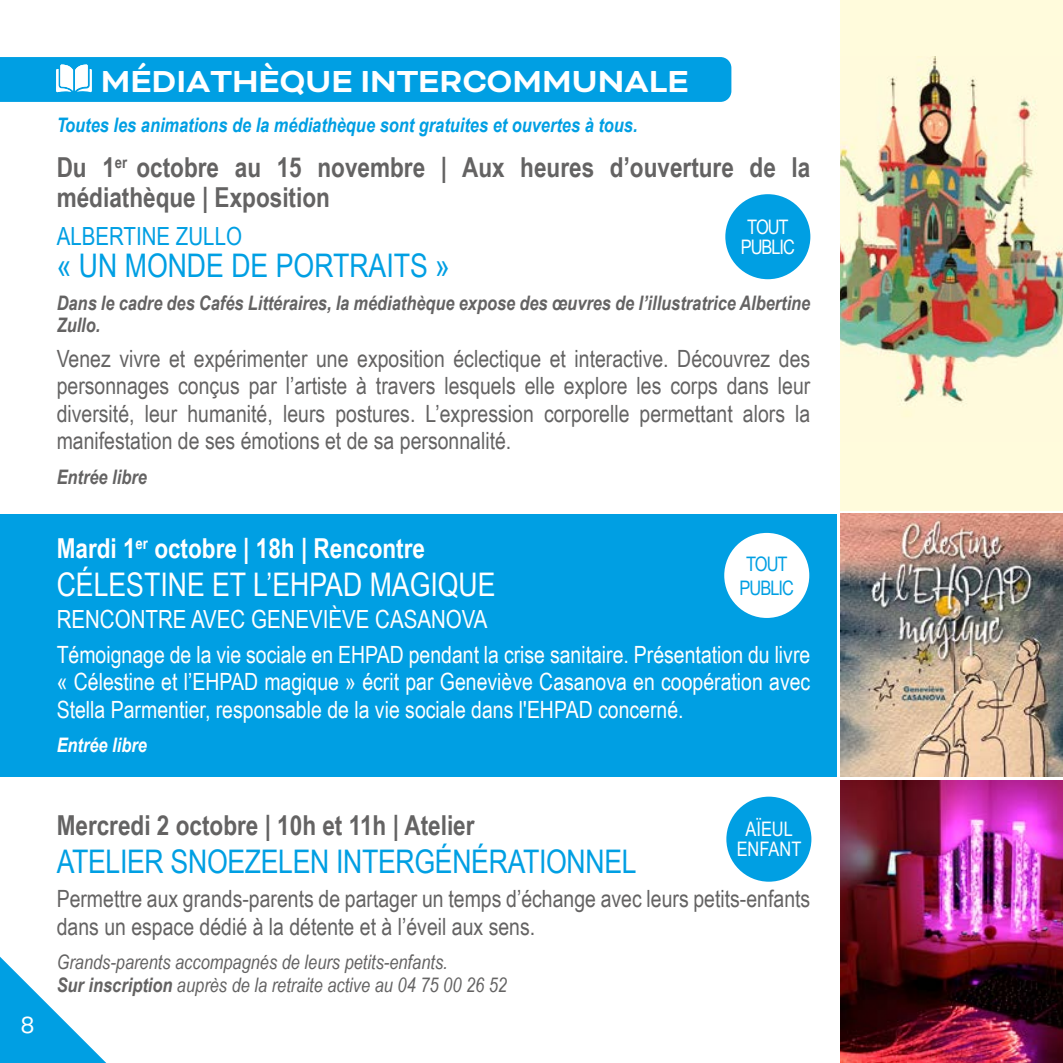
<style>
.page{position:relative;width:1063px;height:1063px;background:#fff}
.page>*{position:absolute;margin:0;border:0;box-sizing:border-box;transform-origin:0 0}
.t1{font:700 35px "Bicyclette";color:#fff}
.t2{font:32.5px "Arial Narrow";letter-spacing:-.01em;color:#009fe3}
.t3{font:32.5px "Arial Narrow";color:#fff}
.t4{font:700 27.5px/30px "Arial Narrow";color:#646363}
.t5{font:700 27.5px "Arial Narrow";color:#fff}
.t6{font:25px "Arial Narrow";color:#fff}
.t7{font:25px "Arial Narrow";color:#009fe3}
.t8{font:23.75px/27.5px "Arial Narrow";color:#646363;text-align:justify}
.t9{font:23.75px/27.5px "Arial Narrow";color:#fff;text-align:justify}
.t10{font:22.5px "Poppins";color:#fff}
.t11{font:italic 700 20px/22.5px "Arial Narrow";color:#646363}
.t12{font:italic 20px/22.5px "Arial Narrow";color:#646363}
.t13{font:italic 700 20px "Arial Narrow";color:#009fe3}
.t14{font:italic 700 20px "Arial Narrow";color:#fff}
.t15{font:20px/20px "Arial Narrow";color:#fff;text-align:center}
.t16{font:20px/20px "Arial Narrow";letter-spacing:-.045em;color:#fff;text-align:center}
.t17{font:20px/24px "Arial Narrow";letter-spacing:-.05em;color:#009fe3;text-align:center}
.s1{font-weight:700}
</style>
<div class="page">
<svg style="left:0;top:57px;width:731px;height:45px;background:#06a1e3"></svg>
<svg style="left:0;top:957px;width:106px;height:106px"></svg>
<div style="left:725px;top:194px;width:85px;height:85px;background:#009fe3;border-radius:50%"></div>
<div style="left:0;top:514px;width:836px;height:263px;background:#009fe3"></div>
<div style="left:724px;top:533px;width:85px;height:85px;background:#fff;border-radius:50%"></div>
<div style="left:726px;top:797px;width:85px;height:85px;background:#009fe3;border-radius:50%"></div>
<hr style="left:1062px;top:607px;width:1px;height:456px;background:#009fe3">
<div style="left:840px;top:0;width:223px;height:510px;background:#fffbdc"></div>
<img style="left:840px;top:57px;width:223px;height:346px">
<img style="left:840px;top:514px;width:223px;height:263px">
<img style="left:840px;top:780px;width:223px;height:283px">
<h1 class="t1" style="left:101px;top:61px;width:590px">MÉDIATHÈQUE INTERCOMMUNALE</h1>
<p class="t13" style="left:57px;top:110px;width:582px">Toutes les animations de la médiathèque sont gratuites et ouvertes à tous.</p>
<p class="t4" style="left:57px;top:151px;width:755px">Du 1<sup>er</sup> octobre au 15 novembre | Aux heures d’ouverture de la médiathèque | Exposition</p>
<p class="t7" style="left:57px;top:218px;width:187px">ALBERTINE ZULLO</p>
<h2 class="t2" style="left:57px;top:242px;width:395px">« UN MONDE DE PORTRAITS »</h2>
<p class="t11" style="left:57px;top:291px;width:755px">Dans le cadre des Cafés Littéraires, la médiathèque expose des œuvres de l’illustratrice Albertine<br>Zullo.</p>
<p class="t8" style="left:57px;top:344px;width:755px">Venez vivre et expérimenter une exposition éclectique et interactive. Découvrez des personnages conçus par l’artiste à travers lesquels elle explore les corps dans leur diversité, leur humanité, leurs postures. L’expression corporelle permettant alors la manifestation de ses émotions et de sa personnalité.</p>
<p class="t11" style="left:57px;top:465px;width:92px">Entrée libre</p>
<p class="t16" style="left:741px;top:216px;width:56px">TOUT<br>PUBLIC</p>
<p class="t5" style="left:57px;top:528px;width:370px">Mardi 1<sup>er</sup> octobre | 18h | Rencontre</p>
<h2 class="t3" style="left:57px;top:560px;width:440px">CÉLESTINE ET L’EHPAD MAGIQUE</h2>
<p class="t6" style="left:57px;top:601px;width:432px">RENCONTRE AVEC GENEVIÈVE CASANOVA</p>
<p class="t9" style="left:57px;top:640px;width:755px">Témoignage de la vie sociale en EHPAD pendant la crise sanitaire. Présentation du livre « Célestine et l’EHPAD magique » écrit par Geneviève Casanova en coopération avec Stella Parmentier, responsable de la vie sociale dans l'EHPAD concerné.</p>
<p class="t14" style="left:57px;top:730px;width:92px">Entrée libre</p>
<p class="t17" style="left:740px;top:551px;width:56px">TOUT<br>PUBLIC</p>
<p class="t10" style="left:20px;top:1012px;width:16px">8</p>
<p class="t4" style="left:57px;top:809px;width:419px">Mercredi 2 octobre | 10h et 11h | Atelier</p>
<h2 class="t2" style="left:57px;top:837px;width:582px">ATELIER SNOEZELEN INTERGÉNÉRATIONNEL</h2>
<p class="t8" style="left:57px;top:884px;width:755px">Permettre aux grands-parents de partager un temps d’échange avec leurs petits-enfants dans un espace dédié à la détente et à l’éveil aux sens.</p>
<p class="t12" style="left:57px;top:951px;width:452px">Grands-parents accompagnés de leurs petits-enfants.<br><span class="s1">Sur inscription</span> auprès de la retraite active au 04 75 00 26 52</p>
<p class="t15" style="left:737px;top:819px;width:66px">AÏEUL<br>ENFANT</p>
</div>
